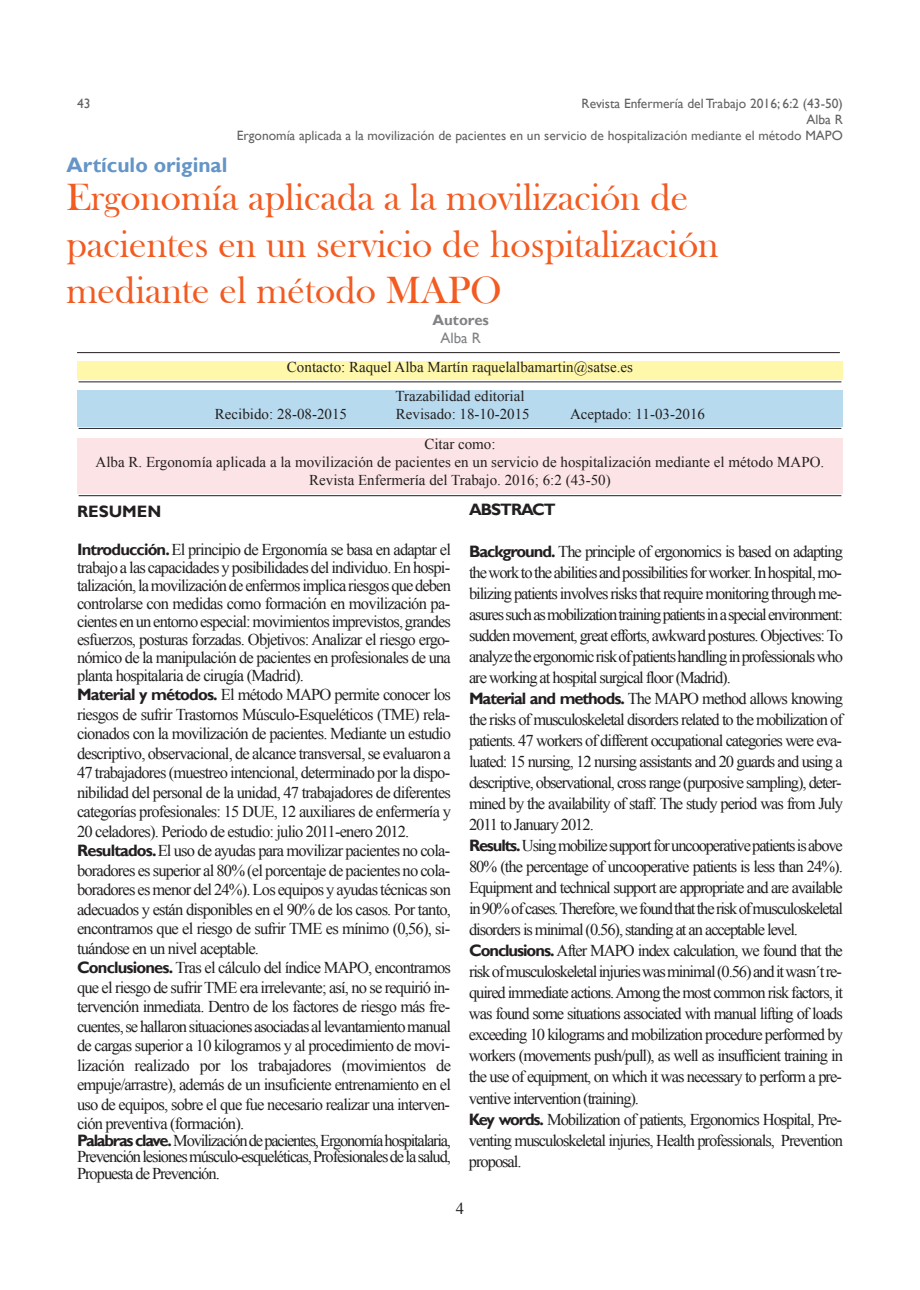
<style>
.page{position:relative;width:920px;height:1290px;background:#fff}
.page>*{position:absolute;margin:0;border:0;box-sizing:border-box;transform-origin:0 0}
.t1{font:39px/46.8px "Bask Old Face";color:#f25b21}
.t2{font:700 21px "Gill Sans";color:#6495c6}
.t3{font:16.5px/21px "Times New Roman";letter-spacing:-.065em;color:#231f20;text-align:justify}
.t4{font:700 16.5px "Gill Sans";letter-spacing:-.065em;color:#231f20}
.t5{font:700 16.5px "Gill Sans";color:#231f20}
.t6{font:15px/18px "Times New Roman";color:#231f20;text-align:center}
.t7{font:700 15px "Gill Sans";color:#808285}
.t8{font:15px "Gill Sans";color:#808285}
.t9{font:13.5px/16.2px "Gill Sans";color:#636366;text-align:right}
.s1{font-family:"Gill Sans";font-weight:700}
</style>
<div class="page">
<div style="left:77px;top:361px;width:765px;height:19px;background:#fff8ab"></div>
<div style="left:77px;top:390px;width:765px;height:37px;background:#b7daef"></div>
<div style="left:77px;top:438px;width:765px;height:56px;background:#fce3e5"></div>
<hr style="left:79px;top:495px;width:762px;height:1px;background:#231f20">
<hr style="left:79px;top:428px;width:762px;height:1px;background:#231f20">
<hr style="left:79px;top:381px;width:762px;height:1px;background:#231f20">
<hr style="left:77px;top:352px;width:762px;height:1px;background:#231f20">
<p class="t9" style="left:77px;top:95px;width:15px">43</p>
<p class="t2" style="left:66px;top:152px;width:162px">Artículo original</p>
<p class="t9" style="left:237px;top:95px;width:607px">Revista Enfermería del Trabajo 2016; 6:2 (43-50)<br>Alba R<br>Ergonomía aplicada a la movilización de pacientes en un servicio de hospitalización mediante el método MAPO</p>
<h1 class="t1" style="left:66px;top:177px;width:653px">Ergonomía aplicada a la movilización de pacientes en un servicio de hospitalización mediante el método MAPO</h1>
<p class="t7" style="left:432px;top:311px;width:58px">Autores</p>
<p class="t8" style="left:440px;top:329px;width:42px">Alba R</p>
<p class="t6" style="left:287px;top:352px;width:347px;line-height:28.7px">Contacto: Raquel Alba Martín raquelalbamartin@satse.es<br>Trazabilidad editorial</p>
<p class="t6" style="left:215px;top:404px;width:134px">Recibido: 28-08-2015</p>
<p class="t6" style="left:396px;top:404px;width:135px">Revisado: 18-10-2015</p>
<p class="t6" style="left:570px;top:404px;width:136px">Aceptado: 11-03-2016</p>
<p class="t6" style="left:96px;top:434px;width:730px">Citar como:<br>Alba R. Ergonomía aplicada a la movilización de pacientes en un servicio de hospitalización mediante el método MAPO.<br>Revista Enfermería del Trabajo. 2016; 6:2 (43-50)</p>
<p class="t5" style="left:77px;top:502px;width:86px">RESUMEN</p>
<p class="t3" style="left:77px;top:540px;width:375px;line-height:18px"><span class="s1">Introducción.</span>El principio de Ergonomía se basa en adaptar el trabajo a las capacidades y posibilidades del individuo. En hospi&shy;talización, la movilización de enfermos implica riesgos que deben controlarse con medidas como formación en movilización pa&shy;cientes en un entorno especial: movimientos imprevistos, grandes esfuerzos, posturas forzadas. Objetivos: Analizar el riesgo ergo&shy;nómico de la manipulación de pacientes en profesionales de una planta hospitalaria de cirugía (Madrid).</p>
<p class="t3" style="left:77px;top:685px;width:375px;line-height:19.5px;text-align:left"><span class="s1">Material y métodos.</span> El método MAPO permite conocer los riesgos de sufrir Trastornos Músculo-Esqueléticos (TME) rela&shy;cionados con la movilización de pacientes. Mediante un estudio descriptivo, observacional, de alcance transversal, se evaluaron a 47 trabajadores (muestreo intencional, determinado por la dispo&shy;nibilidad del personal de la unidad, 47 trabajadores de diferentes categorías profesionales: 15 DUE, 12 auxiliares de enfermería y 20 celadores). Periodo de estudio: julio 2011-enero 2012.<br><span class="s1">Resultados.</span>El uso de ayudas para movilizar pacientes no cola&shy;boradores es superior al 80% (el porcentaje de pacientes no cola&shy;boradores es menor del 24%). Los equipos y ayudas técnicas son adecuados y están disponibles en el 90% de los casos. Por tanto, encontramos que el riesgo de sufrir TME es mínimo (0,56), si&shy;tuándose en un nivel aceptable.<br><span class="s1">Conclusiones.</span> Tras el cálculo del índice MAPO, encontramos que el riesgo de sufrir TME era irrelevante; así, no se requirió in&shy;tervención inmediata. Dentro de los factores de riesgo más fre&shy;cuentes, se hallaron situaciones asociadas al levantamiento manual de cargas superior a 10 kilogramos y al procedimiento de movi&shy;lización realizado por los trabajadores (movimientos de empuje/arrastre), además de un insuficiente entrenamiento en el uso de equipos, sobre el que fue necesario realizar una interven&shy;ción preventiva (formación).</p>
<p class="t3" style="left:77px;top:1132px;width:375px;line-height:16.5px"><span class="s1">Palabras clave.</span>Movilizacióndepacientes,Ergonomíahospitalaria, Prevenciónlesionesmúsculo-esqueléticas,Profesionalesdelasalud, Propuesta de Prevención.</p>
<p class="t4" style="left:469px;top:500px;width:88px">ABSTRACT</p>
<p class="t3" style="left:469px;top:541px;width:375px;text-align:left"><span class="s1">Background.</span> The principle of ergonomics is based on adapting the work to the abilities and possibilities for worker. In hospital, mo&shy;bilizing patients involves risks that require monitoring through me&shy;asuressuchasmobilizationtrainingpatientsinaspecialenvironment: sudden movement, great efforts, awkward postures. Objectives: To analyzetheergonomicriskofpatientshandlinginprofessionalswho are working at hospital surgical floor (Madrid).<br><span class="s1">Material and methods.</span> The MAPO method allows knowing the risks of musculoskeletal disorders related to the mobilization of patients. 47 workers of different occupational categories were eva&shy;luated: 15 nursing, 12 nursing assistants and 20 guards and using a descriptive, observational, cross range (purposive sampling), deter&shy;mined by the availability of staff. The study period was from July 2011 to January 2012.<br><span class="s1">Results.</span>Usingmobilizesupportforuncooperativepatientsisabove 80% (the percentage of uncooperative patients is less than 24%).<br>Equipment and technical support are appropriate and are available in90%ofcases.Therefore,wefoundthattheriskofmusculoskeletal disorders is minimal (0.56), standing at an acceptable level.<br><span class="s1">Conclusions.</span> After MAPO index calculation, we found that the riskofmusculoskeletalinjurieswasminimal(0.56)anditwasn´tre&shy;quired immediate actions.Among the most common risk factors, it was found some situations associated with manual lifting of loads exceeding 10 kilograms and mobilization procedure performed by workers (movements push/pull), as well as insufficient training in the use of equipment, on which it was necessary to perform a pre&shy;ventive intervention (training).<br><span class="s1">Key words.</span> Mobilization of patients, Ergonomics Hospital, Pre&shy;venting musculoskeletal injuries, Health professionals, Prevention proposal.</p>
<p class="t3" style="left:456px;top:1197px;width:10px">4</p>
</div>
